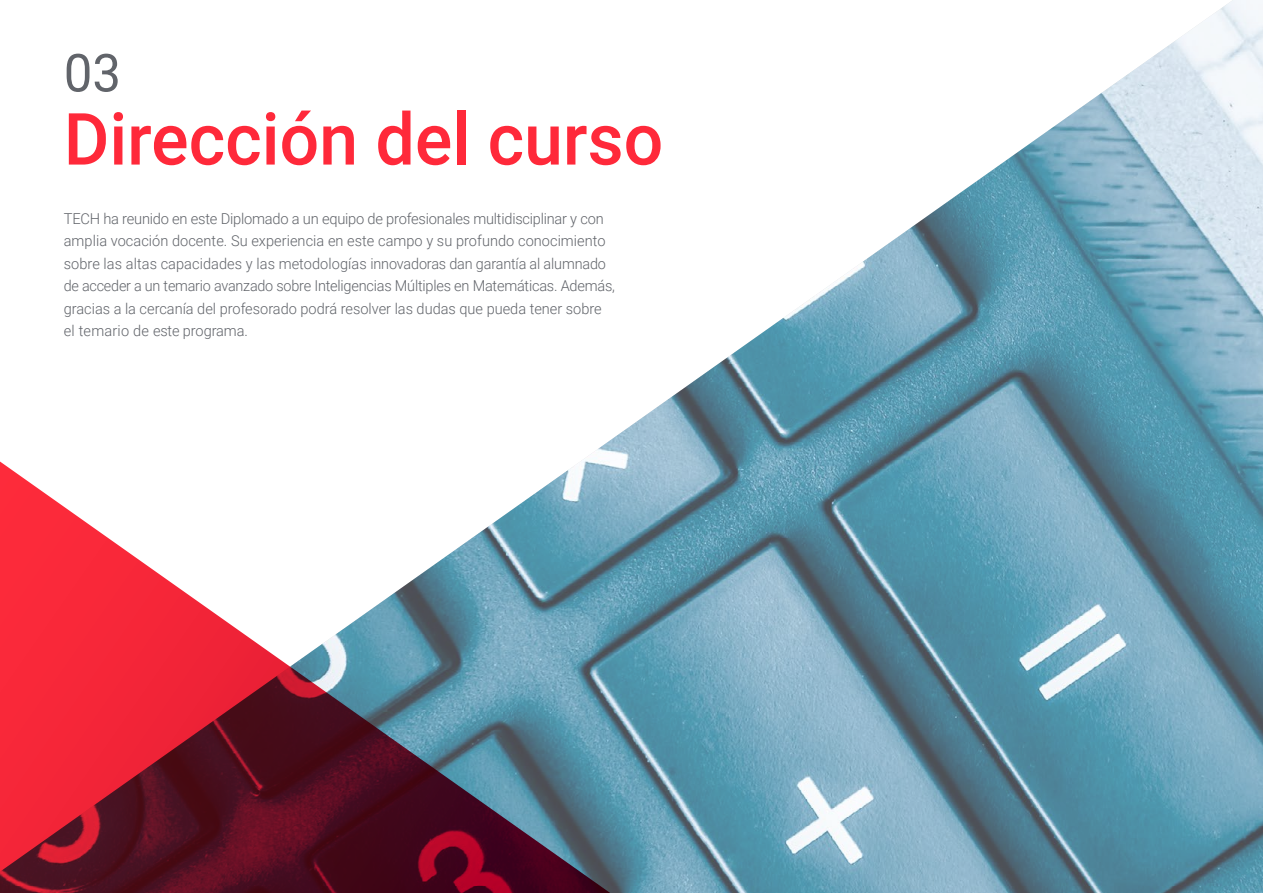
<style>
.page{position:relative;width:1263px;height:893px;background:#fff}
.page>*{position:absolute;margin:0;border:0;box-sizing:border-box;transform-origin:0 0}
.t1{font:500 72px "Roboto";color:#ff293a}
.t2{font:52.5px "Roboto";color:#61646a}
.t3{font:300 15px/22.5px "Roboto";letter-spacing:-.01em;color:#61646a}
</style>
<div class="page">
<img style="left:602px;top:0;width:661px;height:893px">
<svg style="left:0;top:446px;width:640px;height:447px"></svg>
<h2 class="t2" style="left:64px;top:36px;width:59px">03</h2>
<h1 class="t1" style="left:64px;top:89px;width:601px">Dirección del curso</h1>
<p class="t3" style="left:64px;top:207px;width:553px">TECH ha reunido en este Diplomado a un equipo de profesionales multidisciplinar y con amplia vocación docente. Su experiencia en este campo y su profundo conocimiento sobre las altas capacidades y las metodologías innovadoras dan garantía al alumnado de acceder a un temario avanzado sobre Inteligencias Múltiples en Matemáticas. Además, gracias a la cercanía del profesorado podrá resolver las dudas que pueda tener sobre el temario de este programa.</p>
</div>
